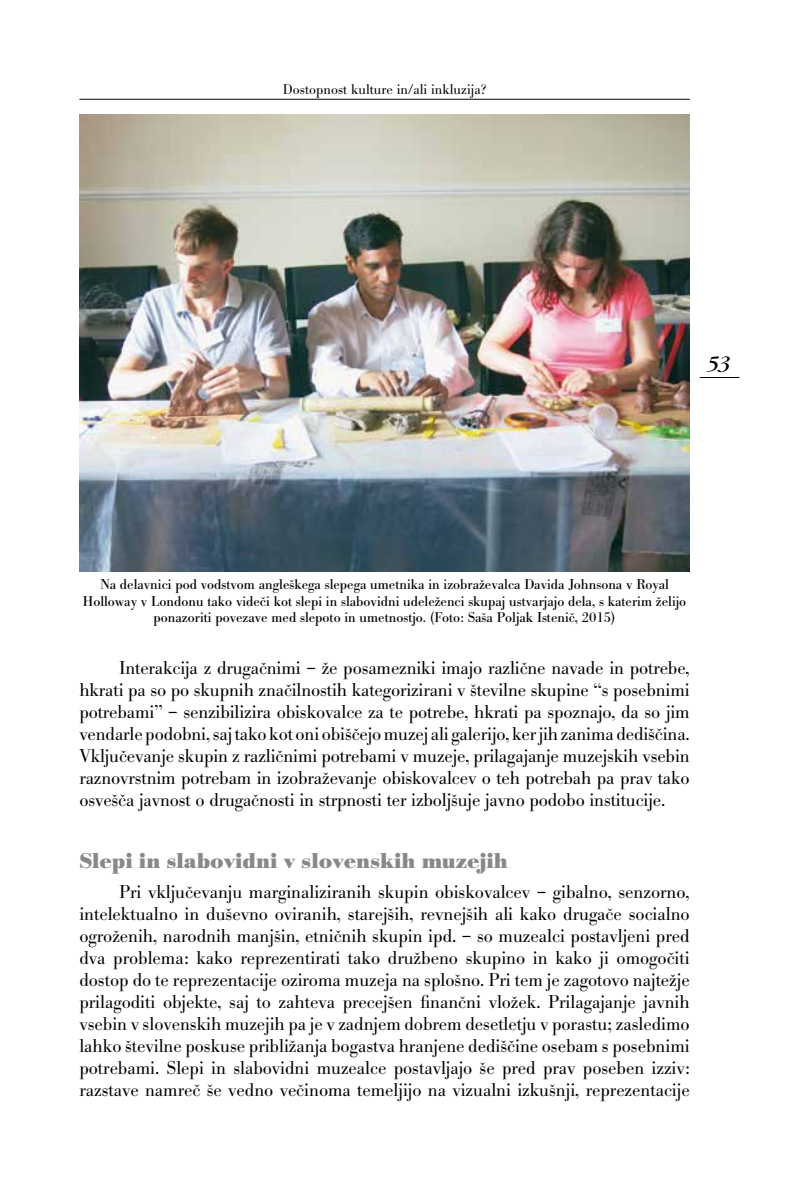
<style>
.page{position:relative;width:794px;height:1191px;background:#fff}
.page>*{position:absolute;margin:0;border:0;box-sizing:border-box;transform-origin:0 0}
.t1{font:700 21px "MM Bodoni BE";color:#87888a}
.t2{font:italic 21px "MM Garamond IT Cby BT";color:#000}
.t3{font:300 18.38px/22.1px "MM Bodoni BE";letter-spacing:-.01em;color:#000;text-align:justify}
.t4{font:14px/16.8px "MM Bodoni BE";color:#000;text-align:center}
.t5{font:300 14px "MM Bodoni BE";color:#000}
</style>
<div class="page">
<hr style="left:79px;top:99px;width:611px;height:1px;background:#000">
<hr style="left:699px;top:377px;width:40px;height:1px;background:#000">
<img style="left:79px;top:114px;width:611px;height:458px">
<p class="t5" style="left:283px;top:82px;width:205px">Dostopnost kulture in/ali inkluzija?</p>
<p class="t2" style="left:708px;top:351px;width:24px">53</p>
<p class="t4" style="left:83px;top:576px;width:605px">Na delavnici pod vodstvom angle{kega slepega umetnika in izobra`evalca Davida Johnsona v Royal<br>Holloway v Londonu tako vide~i kot slepi in slabovidni udele`enci skupaj ustvarjajo dela, s katerim `elijo ponazoriti povezave med slepoto in umetnostjo. (Foto: Sa{a Poljak Isteni~, 2015)</p>
<p class="t3" style="left:79px;top:657px;width:612px;text-indent:40px">Interakcija z druga~nimi – `e posamezniki imajo razli~ne navade in potrebe, hkrati pa so po skupnih zna~ilnostih kategorizirani v {tevilne skupine “s posebnimi potrebami” – senzibilizira obiskovalce za te potrebe, hkrati pa spoznajo, da so jim vendarle podobni, saj tako kot oni obi{~ejo muzej ali galerijo, ker jih zanima dedi{~ina.<br>Vklju~evanje skupin z razli~nimi potrebami v muzeje, prilagajanje muzejskih vsebin raznovrstnim potrebam in izobra`evanje obiskovalcev o teh potrebah pa prav tako osve{~a javnost o druga~nosti in strpnosti ter izbolj{uje javno podobo institucije.</p>
<p class="t1" style="left:79px;top:848px;width:430px">Slepi in slabovidni v slovenskih muzejih</p>
<p class="t3" style="left:79px;top:881px;width:612px;text-indent:40px">Pri vklju~evanju marginaliziranih skupin obiskovalcev – gibalno, senzorno, intelektualno in du{evno oviranih, starej{ih, revnej{ih ali kako druga~e socialno ogro`enih, narodnih manj{in, etni~nih skupin ipd. – so muzealci postavljeni pred dva problema: kako reprezentirati tako dru`beno skupino in kako ji omogo~iti dostop do te reprezentacije oziroma muzeja na splo{no. Pri tem je zagotovo najte`je prilagoditi objekte, saj to zahteva precej{en finan~ni vlo`ek. Prilagajanje javnih vsebin v slovenskih muzejih pa je v zadnjem dobrem desetletju v porastu; zasledimo lahko {tevilne poskuse pribli`anja bogastva hranjene dedi{~ine osebam s posebnimi potrebami. Slepi in slabovidni muzealce postavljajo {e pred prav poseben izziv: razstave namre~ {e vedno ve~inoma temeljijo na vizualni izku{nji, reprezentacije</p>
</div>
